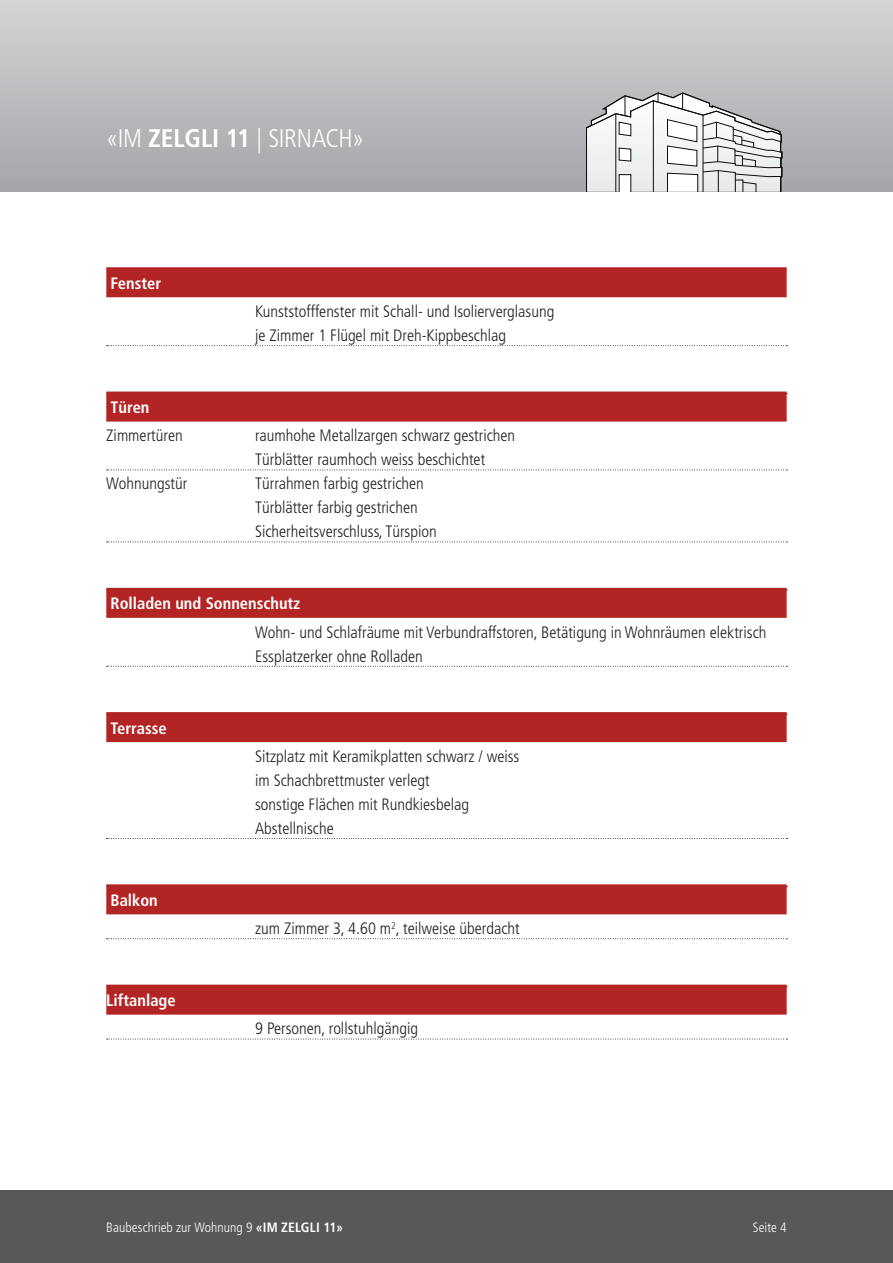
<style>
.page{position:relative;width:893px;height:1263px;background:#fff}
.page>*{position:absolute;margin:0;border:0;box-sizing:border-box;transform-origin:0 0}
.t1{font:300 condensed 25.5px "Frutiger";letter-spacing:-.015em;color:#fff}
.t2{font:300 condensed 16.5px/24px "Frutiger";color:#231f20}
.t3{font:700 condensed 16.5px "Frutiger";color:#fff}
.t4{font:300 condensed 13.5px "Frutiger";letter-spacing:.005em;color:#fff}
.t5{font:700 condensed 13.5px "Frutiger";color:#fff}
.s1{font-weight:700}
</style>
<div class="page">
<div style="left:106px;top:267px;width:681px;height:30px;background:#b22524"></div>
<svg style="left:107px;top:345px;width:680px;height:1px"></svg>
<div style="left:106px;top:392px;width:681px;height:30px;background:#b22524"></div>
<svg style="left:107px;top:470px;width:680px;height:1px"></svg>
<svg style="left:107px;top:542px;width:680px;height:1px"></svg>
<div style="left:106px;top:588px;width:681px;height:30px;background:#b22524"></div>
<svg style="left:107px;top:666px;width:680px;height:1px"></svg>
<div style="left:106px;top:712px;width:681px;height:30px;background:#b22524"></div>
<svg style="left:107px;top:838px;width:680px;height:1px"></svg>
<div style="left:106px;top:884px;width:681px;height:30px;background:#b22524"></div>
<svg style="left:107px;top:938px;width:680px;height:1px"></svg>
<div style="left:106px;top:985px;width:681px;height:30px;background:#b22524"></div>
<svg style="left:107px;top:1039px;width:680px;height:1px"></svg>
<div style="left:0;top:0;width:893px;height:191px;background:linear-gradient(to bottom,#d4d5d6,#a5a6aa)"></div>
<svg style="left:586px;top:92px;width:197px;height:99px"></svg>
<div style="left:0;top:1191px;width:893px;height:72px;background:#57585a"></div>
<h1 class="t1" style="left:106px;top:123px;width:259px">«Im <span class="s1">Zelgli 11</span> | Si rnach»</h1>
<p class="t3" style="left:111px;top:273px;width:52px">Fenster</p>
<p class="t2" style="left:255px;top:300px;width:301px">Kunststofffenster mit Schall- und Isolierverglasung je Zimmer 1 Flügel mit Dreh-Kippbeschlag</p>
<p class="t3" style="left:111px;top:398px;width:40px">Türen</p>
<p class="t2" style="left:106px;top:424px;width:78px">Zimmertüren</p>
<p class="t2" style="left:255px;top:424px;width:262px">raumhohe Metallzargen schwarz gestrichen<br>Türblätter raumhoch weiss beschichtet</p>
<p class="t2" style="left:106px;top:472px;width:83px">Wohnungstür</p>
<p class="t2" style="left:255px;top:472px;width:183px">Türrahmen farbig gestrichen<br>Türblätter farbig gestrichen<br>Sicherheitsverschluss, Türspion</p>
<p class="t3" style="left:111px;top:594px;width:191px">Rolladen und Sonnenschutz</p>
<p class="t2" style="left:255px;top:620px;width:513px">Wohn- und Schlafräume mit Verbundraffstoren, Betätigung in Wohnräumen elektrisch<br>Essplatzerker ohne Rolladen</p>
<p class="t3" style="left:111px;top:718px;width:58px">Terrasse</p>
<p class="t3" style="left:111px;top:890px;width:49px">Balkon</p>
<p class="t3" style="left:106px;top:991px;width:71px">Liftanlage</p>
<p class="t2" style="left:255px;top:744px;width:266px">Sitzplatz mit Keramikplatten schwarz / weiss im Schachbrettmuster verlegt<br>sonstige Flächen mit Rundkiesbelag<br>Abstellnische</p>
<p class="t2" style="left:255px;top:917px;width:266px">zum Zimmer 3, 4.60 m<sup>2</sup>, teilweise überdacht</p>
<p class="t2" style="left:255px;top:1017px;width:164px">9 Personen, rollstuhlgängig</p>
<p class="t4" style="left:106px;top:1219px;width:189px">Baubeschrieb zur Wohnung 9 <span class="s1">«I M ZELGLI</span></p>
<p class="t5" style="left:323px;top:1219px;width:21px">11»</p>
<p class="t4" style="left:753px;top:1219px;width:35px">Seite 4</p>
</div>
